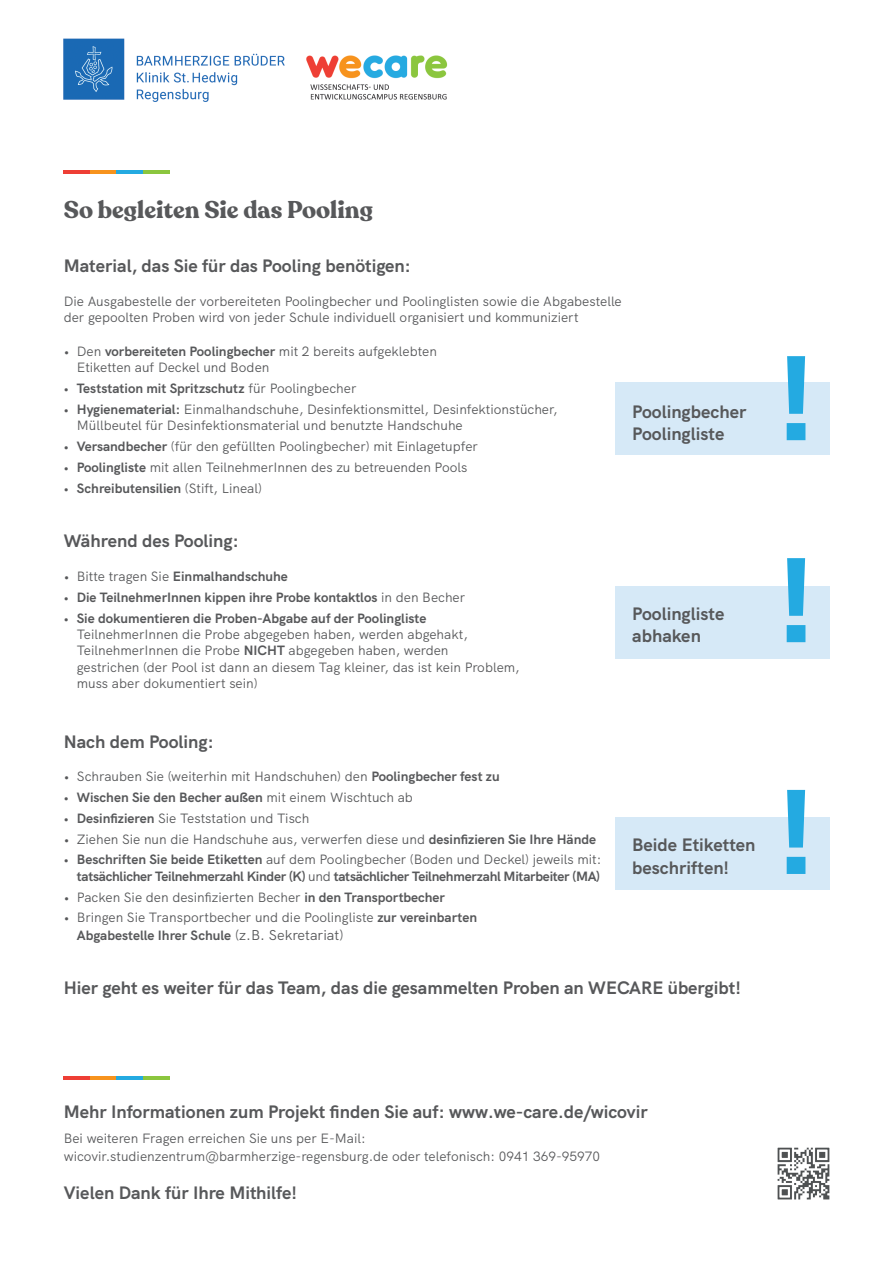
<style>
.page{position:relative;width:893px;height:1263px;background:#fff}
.page>*{position:absolute;margin:0;border:0;box-sizing:border-box;transform-origin:0 0}
.t1{font:700 24px "Recoleta";color:#57585a}
.t2{font:700 18px/22.5px "HK Grotesk";color:#57585a}
.t3{font:13.5px/16.5px "HK Grotesk";color:#57585a}
.t4{font:700 13.5px "HK Grotesk";color:#57585a}
.t5{font:700 13.5px/16.5px "HK Grotesk";letter-spacing:-.02em;color:#57585a;text-align:right}
.s1{font-weight:700}
.s2{font-weight:400}
.s3{font-size:14.25px}
</style>
<div class="page">
<img style="left:63px;top:38px;width:385px;height:64px">
<div style="left:615px;top:383px;width:214px;height:72px;background:#d6e9f7"></div>
<div style="left:615px;top:586px;width:214px;height:73px;background:#d6e9f7"></div>
<div style="left:615px;top:817px;width:214px;height:73px;background:#d6e9f7"></div>
<hr style="left:64px;top:170px;width:26px;height:3px;background:#ee3e35">
<hr style="left:90px;top:170px;width:27px;height:3px;background:#f7931d">
<hr style="left:117px;top:170px;width:26px;height:3px;background:#24aae1">
<hr style="left:143px;top:170px;width:26px;height:3px;background:#8bc63e">
<img style="left:777px;top:1147px;width:53px;height:53px">
<svg style="left:787px;top:356px;width:18px;height:84px"></svg>
<svg style="left:787px;top:558px;width:18px;height:84px"></svg>
<svg style="left:787px;top:790px;width:18px;height:84px;background:#46b6e5"></svg>
<hr style="left:64px;top:1076px;width:26px;height:3px;background:#ee3e35">
<hr style="left:90px;top:1076px;width:27px;height:3px;background:#f7931d">
<hr style="left:117px;top:1076px;width:26px;height:3px;background:#24aae1">
<hr style="left:143px;top:1076px;width:26px;height:3px;background:#8bc63e">
<h1 class="t1" style="left:64px;top:195px;width:311px">So begleiten Sie das Pooling</h1>
<h2 class="t2" style="left:64px;top:253px;width:348px">Material, das Sie für das Pooling benötigen:</h2>
<p class="t3" style="left:64px;top:292px;width:560px">Die Ausgabestelle der vorbereiteten Poolingbecher und Poolinglisten sowie die Abgabestelle der gepoolten Proben wird von jeder Schule individuell organisiert und kommuniziert</p>
<p class="t3" style="left:77px;top:342px;width:362px;text-indent:-13px">• Den <span class="s1">vorbereiteten Poolingbecher</span> mit 2 bereits aufgeklebten<br>Etiketten auf Deckel und Boden</p>
<p class="t4" style="left:64px;top:378px;width:294px">• Teststation mit Spritzschutz <span class="s2">für Poolingbecher</span></p>
<p class="t3" style="left:77px;top:400px;width:482px;text-indent:-13px"><span class="s1">• Hygienematerial:</span> Einmalhandschuhe, Desinfektionsmittel, Desinfektionstücher,<br>Müllbeutel für Desinfektionsmaterial und benutzte Handschuhe</p>
<p class="t3" style="left:64px;top:437px;width:416px"><span class="s1">• Versandbecher</span> (für den gefüllten Poolingbecher) mit Einlagetupfer</p>
<p class="t3" style="left:64px;top:458px;width:405px"><span class="s1">• Poolingliste</span> mit allen TeilnehmerInnen des zu betreuenden Pools</p>
<p class="t4" style="left:64px;top:478px;width:200px">• Schreibutensilien <span class="s2">(Stift, Lineal)</span></p>
<h2 class="t2" style="left:64px;top:528px;width:176px">Während des Pooling:</h2>
<p class="t4" style="left:64px;top:566px;width:226px"><span class="s2">• Bitte tragen Sie</span> Einmalhandschuhe</p>
<p class="t4" style="left:64px;top:586px;width:403px">• Die TeilnehmerInnen kippen ihre Probe kontaktlos <span class="s2">in den Becher</span></p>
<p class="t4" style="left:64px;top:607px;width:364px">• Sie dokumentieren die Proben-Abgabe auf der Poolingliste</p>
<p class="t3" style="left:77px;top:625px;width:444px">TeilnehmerInnen die Probe abgegeben haben, werden abgehakt, TeilnehmerInnen die Probe <span class="s1">NICHT</span> abgegeben haben, werden<br>gestrichen (der Pool ist dann an diesem Tag kleiner, das ist kein Problem, muss aber dokumentiert sein)</p>
<h2 class="t2" style="left:632px;top:399px;width:116px">Poolingbecher<br>Poolingliste</h2>
<h2 class="t2" style="left:632px;top:601px;width:94px">Poolingliste abhaken</h2>
<h2 class="t2" style="left:64px;top:729px;width:151px">Nach dem Pooling:</h2>
<p class="t3" style="left:64px;top:767px;width:437px">• Schrauben Sie (weiterhin mit Handschuhen) den <span class="s1">Poolingbecher fest zu</span></p>
<p class="t4" style="left:64px;top:787px;width:351px">• Wischen Sie den Becher außen <span class="s2">mit einem Wischtuch ab</span></p>
<p class="t3" style="left:64px;top:809px;width:247px"><span class="s1">• Desinfizieren</span> Sie Teststation und Tisch</p>
<p class="t3" style="left:64px;top:829px;width:534px">• Ziehen Sie nun die Handschuhe aus, verwerfen diese und <span class="s1">desinfizieren Sie Ihre Hände</span></p>
<p class="t5" style="left:64px;top:850px;width:539px">• Beschriften Sie beide Etiketten <span class="s2">auf dem Poolingbecher (Boden und Deckel) jeweils mit: </span>tatsächlicher Teilnehmerzahl Kinder (K) <span class="s2">und</span> tatsächlicher Teilnehmerzahl Mitarbeiter (MA)</p>
<p class="t3" style="left:64px;top:887px;width:383px">• Packen Sie den desinfizierten Becher <span class="s1">in den Transportbecher</span></p>
<p class="t3" style="left:77px;top:908px;width:402px;line-height:17.1px;text-indent:-13px">• Bringen Sie Transportbecher und die Poolingliste <span class="s1">zur vereinbarten<br>Abgabestelle Ihrer Schule</span> <span class="s3">(z.B. Sekretariat)</span></p>
<h2 class="t2" style="left:64px;top:975px;width:679px">Hier geht es weiter für das Team, das die gesammelten Proben an WECARE übergibt!</h2>
<h2 class="t2" style="left:632px;top:832px;width:125px">Beide Etiketten beschriften!</h2>
<h2 class="t2" style="left:64px;top:1099px;width:585px">Mehr Informationen zum Projekt finden Sie auf: www.we-care.de/wicovir</h2>
<p class="t3" style="left:64px;top:1129px;width:538px;line-height:17.1px">Bei weiteren Fragen erreichen Sie uns per E-Mail: wicovir.studienzentrum@barmherzige-regensburg.de oder telefonisch: 0941 369-95970</p>
<h2 class="t2" style="left:64px;top:1180px;width:235px">Vielen Dank für Ihre Mithilfe!</h2>
</div>
